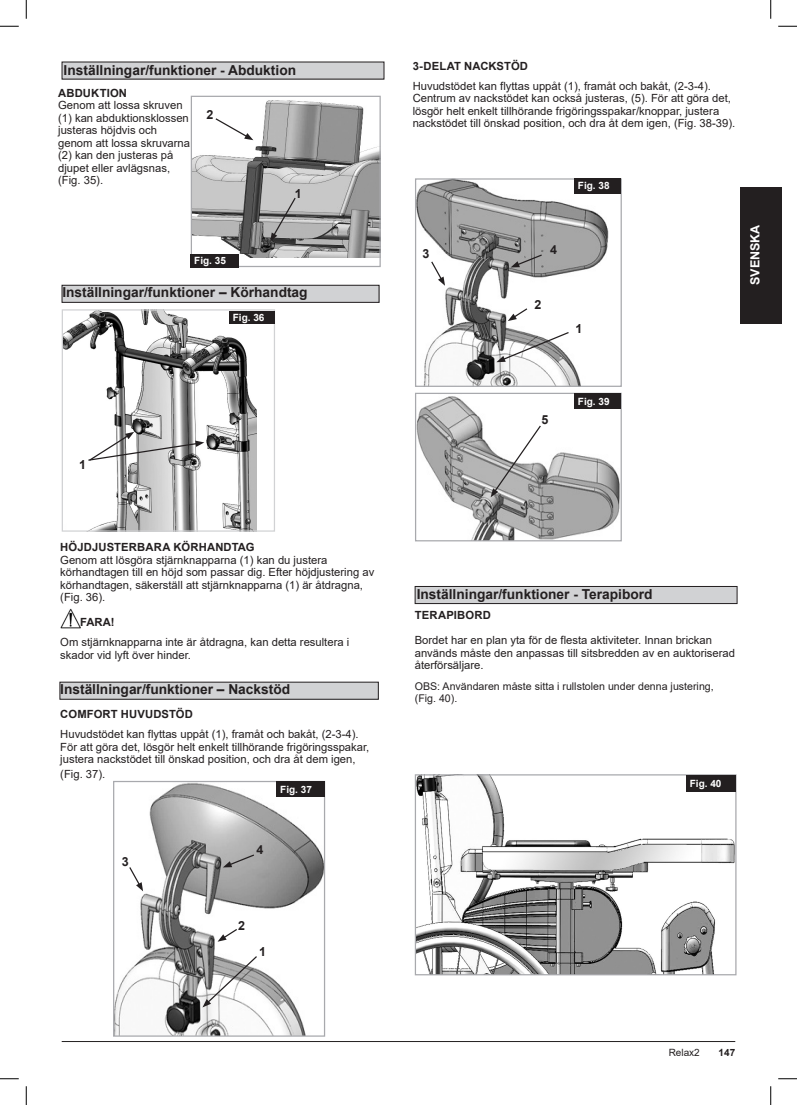
<style>
.page{position:relative;width:797px;height:1105px;background:#fff}
.page>*{position:absolute;margin:0;border:0;box-sizing:border-box;transform-origin:0 0}
.SV_Heading_1{font:700 13.75px "Arial";color:#231f20}
.LABELS{font:700 12.5px "Arial";color:#231f20}
.t1{font:700 12.5px "Arial";color:#fff}
.BODY_TEXT{font:11.25px/12.5px "Arial";color:#231f20}
.Section_Heading{font:700 11.25px "Arial";letter-spacing:.015em;color:#231f20}
.BODY_TEXT-2{font:700 11.25px "Arial";color:#231f20}
.t2{font:10.62px/12.8px "Arial";color:#231f20}
.Bildnummer{font:700 10px "Arial";color:#fff}
.t3{font:10px "Arial";color:#231f20}
.t4{font:700 10px "Arial";color:#231f20}
</style>
<div class="page">
<hr style="left:62px;top:1041px;width:673px;height:1px;background:#231f20">
<div style="left:740px;top:187px;width:41px;height:136px;background:#231f20"></div>
<div style="left:62px;top:62px;width:322px;height:17px;background:#d1d2d4"></div>
<div style="left:60px;top:682px;width:318px;height:17px;background:#d1d2d4"></div>
<div style="left:415px;top:586px;width:322px;height:17px;background:#d1d2d4"></div>
<div style="left:415px;top:586px;width:322px;height:18px;border:1px solid #231f20"></div>
<img style="left:417px;top:776px;width:317px;height:197px">
<div style="left:415px;top:774px;width:321px;height:201px;border:1px solid #a8a9ad"></div>
<div style="left:686px;top:775px;width:50px;height:17px;background:#231f20"></div>
<img style="left:60px;top:608px;width:20px;height:21px">
<img style="left:64px;top:311px;width:192px;height:219px">
<div style="left:62px;top:309px;width:213px;height:223px;border:1px solid #d1d2d4"></div>
<div style="left:229px;top:311px;width:45px;height:13px;background:#231f20"></div>
<svg style="left:87px;top:432px;width:117px;height:30px"></svg>
<img style="left:193px;top:100px;width:186px;height:157px">
<div style="left:191px;top:96px;width:190px;height:171px;border:1px solid #a8a9ad"></div>
<svg style="left:214px;top:117px;width:39px;height:23px"></svg>
<svg style="left:270px;top:196px;width:27px;height:46px"></svg>
<div style="left:191px;top:254px;width:48px;height:13px;background:#231f20"></div>
<img style="left:115px;top:783px;width:208px;height:252px">
<div style="left:113px;top:781px;width:212px;height:256px;border:1px solid #a8a9ad"></div>
<div style="left:277px;top:781px;width:48px;height:16px;background:#231f20"></div>
<svg style="left:202px;top:955px;width:56px;height:52px"></svg>
<svg style="left:217px;top:928px;width:21px;height:14px"></svg>
<svg style="left:128px;top:866px;width:15px;height:25px"></svg>
<svg style="left:223px;top:853px;width:32px;height:14px"></svg>
<img style="left:417px;top:180px;width:191px;height:205px">
<div style="left:415px;top:178px;width:207px;height:209px;border:1px solid #a8a9ad"></div>
<div style="left:574px;top:178px;width:47px;height:15px;background:#231f20"></div>
<svg style="left:496px;top:331px;width:74px;height:31px"></svg>
<svg style="left:508px;top:307px;width:20px;height:14px"></svg>
<svg style="left:430px;top:260px;width:15px;height:26px"></svg>
<svg style="left:510px;top:253px;width:33px;height:14px"></svg>
<img style="left:417px;top:396px;width:203px;height:143px">
<div style="left:415px;top:393px;width:207px;height:148px;border:1px solid #a8a9ad"></div>
<svg style="left:490px;top:424px;width:52px;height:73px"></svg>
<div style="left:574px;top:393px;width:47px;height:16px;background:#231f20"></div>
<div style="left:62px;top:285px;width:317px;height:17px;background:#d1d2d4"></div>
<div style="left:62px;top:285px;width:317px;height:18px;border:1px solid #231f20"></div>
<svg style="left:0;top:25px;width:19px;height:2px"></svg>
<svg style="left:778px;top:25px;width:19px;height:2px"></svg>
<svg style="left:0;top:1078px;width:19px;height:1px"></svg>
<svg style="left:778px;top:1078px;width:19px;height:1px"></svg>
<svg style="left:25px;top:0;width:2px;height:19px"></svg>
<svg style="left:25px;top:1086px;width:2px;height:19px"></svg>
<svg style="left:770px;top:0;width:1px;height:19px"></svg>
<svg style="left:770px;top:1086px;width:1px;height:19px"></svg>
<p class="SV_Heading_1" style="left:64px;top:60px;width:234px">Inställningar/funktioner - Abduktion</p>
<p class="Section_Heading" style="left:412px;top:58px;width:117px">3-DELAT NACKSTÖD</p>
<p class="BODY_TEXT" style="left:412px;top:80px;width:324px">Huvudstödet kan flyttas uppåt (1), framåt och bakåt, (2-3-4).<br>Centrum av nackstödet kan också justeras, (5). För att göra det, lösgör helt enkelt tillhörande frigöringsspakar/knoppar, justera nackstödet till önskad position, och dra åt dem igen, (Fig. 38-39).</p>
<p class="Section_Heading" style="left:58px;top:85px;width:70px">ABDUKTION</p>
<p class="BODY_TEXT" style="left:58px;top:99px;width:133px">Genom att lossa skruven (1) kan abduktionsklossen justeras höjdvis och genom att lossa skruvarna (2) kan den justeras på djupet eller avlägsnas, (Fig. 35).</p>
<p class="LABELS" style="left:206px;top:106px;width:8px">2</p>
<p class="Bildnummer" style="left:578px;top:179px;width:33px">Fig. 38</p>
<p class="LABELS" style="left:295px;top:185px;width:8px">1</p>
<p class="Bildnummer" style="left:194px;top:254px;width:33px">Fig. 35</p>
<p class="SV_Heading_1" style="left:62px;top:282px;width:247px">Inställningar/funktioner – Körhandtag</p>
<p class="Bildnummer" style="left:233px;top:311px;width:33px">Fig. 36</p>
<p class="LABELS" style="left:422px;top:245px;width:8px">3</p>
<p class="LABELS" style="left:550px;top:240px;width:8px">4</p>
<p class="LABELS" style="left:534px;top:296px;width:8px">2</p>
<p class="LABELS" style="left:575px;top:320px;width:8px">1</p>
<p class="t1" style="left:746px;top:285px;width:62px;rotate:-90deg">SVENSKA</p>
<p class="LABELS" style="left:79px;top:455px;width:8px">1</p>
<p class="LABELS" style="left:541px;top:411px;width:8px">5</p>
<p class="Bildnummer" style="left:578px;top:394px;width:33px">Fig. 39</p>
<p class="Section_Heading" style="left:60px;top:539px;width:196px">HÖJDJUSTERBARA KÖRHANDTAG</p>
<p class="BODY_TEXT" style="left:60px;top:553px;width:315px">Genom att lösgöra stjärnknapparna (1) kan du justera körhandtagen till en höjd som passar dig. Efter höjdjustering av körhandtagen, säkerställ att stjärnknapparna (1) är åtdragna, (Fig. 36).</p>
<p class="BODY_TEXT-2" style="left:80px;top:614px;width:36px">FARA!</p>
<p class="BODY_TEXT" style="left:60px;top:636px;width:290px">Om stjärnknapparna inte är åtdragna, kan detta resultera i skador vid lyft över hinder.</p>
<p class="SV_Heading_1" style="left:60px;top:679px;width:231px">Inställningar/funktioner – Nackstöd</p>
<p class="Section_Heading" style="left:60px;top:706px;width:134px">COMFORT HUVUDSTÖD</p>
<p class="BODY_TEXT" style="left:60px;top:728px;width:310px">Huvudstödet kan flyttas uppåt (1), framåt och bakåt, (2-3-4).<br>För att göra det, lösgör helt enkelt tillhörande frigöringsspakar, justera nackstödet till önskad position, och dra åt dem igen,</p>
<p class="BODY_TEXT" style="left:60px;top:768px;width:47px">(Fig. 37).</p>
<p class="Bildnummer" style="left:280px;top:782px;width:33px">Fig. 37</p>
<p class="LABELS" style="left:122px;top:852px;width:8px">3</p>
<p class="LABELS" style="left:256px;top:841px;width:8px">4</p>
<p class="LABELS" style="left:238px;top:916px;width:8px">2</p>
<p class="LABELS" style="left:259px;top:943px;width:8px">1</p>
<p class="SV_Heading_1" style="left:416px;top:585px;width:237px">Inställningar/funktioner - Terapibord</p>
<p class="Section_Heading" style="left:415px;top:607px;width:77px">TERAPIBORD</p>
<p class="BODY_TEXT" style="left:415px;top:634px;width:322px">Bordet har en plan yta för de flesta aktiviteter. Innan brickan används måste den anpassas till sitsbredden av en auktoriserad återförsäljare.</p>
<p class="t2" style="left:415px;top:679px;width:300px">OBS: Användaren måste sitta i rullstolen under denna justering, (Fig. 40).</p>
<p class="Bildnummer" style="left:689px;top:777px;width:33px">Fig. 40</p>
<p class="t3" style="left:668px;top:1045px;width:33px">Relax2</p>
<p class="t4" style="left:718px;top:1045px;width:18px">147</p>
</div>
